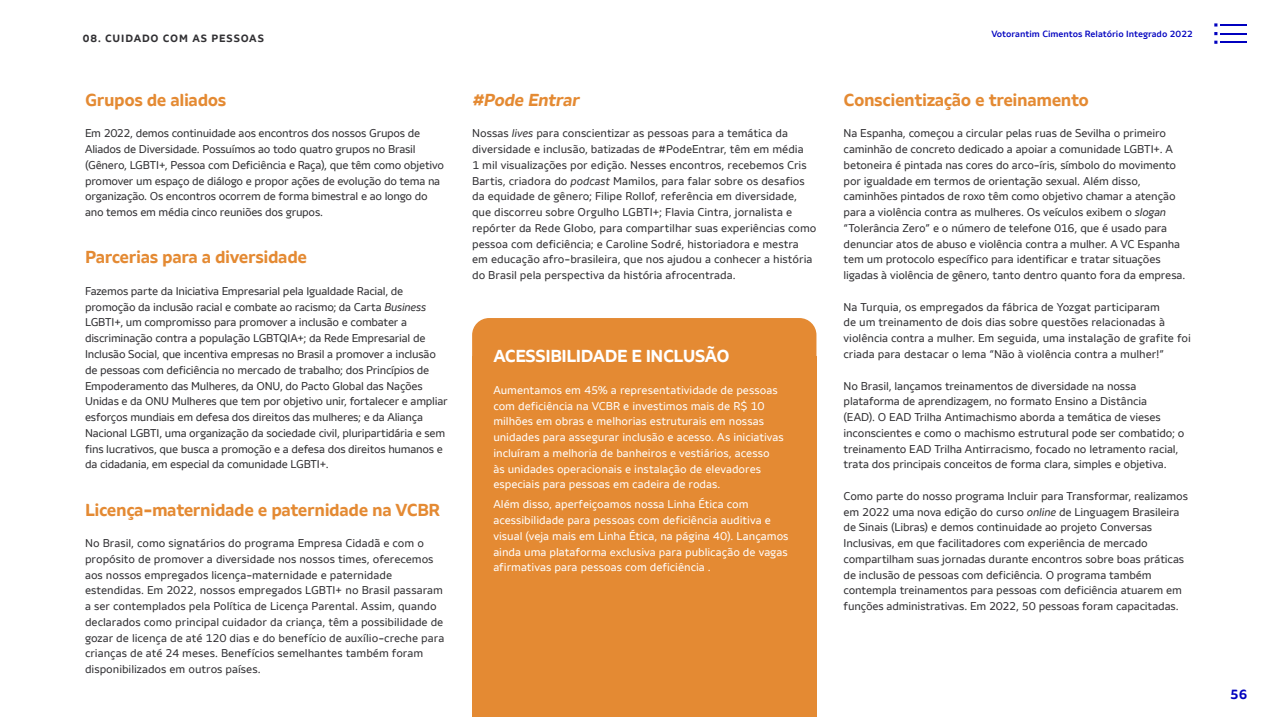
<style>
.page{position:relative;width:1276px;height:717px;background:#fff}
.page>*{position:absolute;margin:0;border:0;box-sizing:border-box;transform-origin:0 0}
.t1{font:700 17.25px "Votorantim Sans";letter-spacing:-.025em;color:#e48a33}
.t2{font:700 17.25px "Votorantim Sans";letter-spacing:-.025em;color:#fff}
.t3{font:italic 700 17.25px "Votorantim Sans";color:#e48a33}
.t4{font:700 13.5px "Votorantim Sans";color:#0000bf}
.t5{font:11.25px/15.8px "Votorantim Sans";letter-spacing:-.01em;color:#313033}
.t6{font:11.25px/15.8px "Votorantim Sans";letter-spacing:-.005em;color:#fff}
.t7{font:700 10.5px "Votorantim Sans";letter-spacing:.08em;color:#313033}
.t8{font:500 9px "Votorantim Sans";color:#0000bf}
.s1{font-style:italic}
</style>
<div class="page">
<div style="left:472px;top:589px;width:344px;height:127px;background:#e48a33"></div>
<div style="left:472px;top:318px;width:344px;height:38px;background:#e48a33"></div>
<div style="left:472px;top:356px;width:344px;height:143px;background:#e48a33"></div>
<div style="left:472px;top:486px;width:344px;height:96px;background:#e48a33"></div>
<div style="left:472px;top:569px;width:344px;height:33px;background:#e48a33"></div>
<svg style="left:1214px;top:23px;width:33px;height:12px"></svg>
<hr style="left:1220px;top:41px;width:27px;height:2px;background:#0000bf">
<p class="t7" style="left:83px;top:32px;width:183px">08. CUIDADO COM AS PESSOAS</p>
<h1 class="t1" style="left:85px;top:89px;width:143px">Grupos de aliados</h1>
<p class="t5" style="left:85px;top:125px;width:360px">Em 2022, demos continuidade aos encontros dos nossos Grupos de Aliados de Diversidade. Possuímos ao todo quatro grupos no Brasil (Gênero, LGBTI+, Pessoa com Deficiência e Raça), que têm como objetivo promover um espaço de diálogo e propor ações de evolução do tema na organização. Os encontros ocorrem de forma bimestral e ao longo do ano temos em média cinco reuniões dos grupos.</p>
<h1 class="t1" style="left:85px;top:247px;width:224px">Parcerias para a diversidade</h1>
<p class="t5" style="left:85px;top:283px;width:364px">Fazemos parte da Iniciativa Empresarial pela Igualdade Racial, de promoção da inclusão racial e combate ao racismo; da Carta <span class="s1">Business </span>LGBTI+, um compromisso para promover a inclusão e combater a discriminação contra a população LGBTQIA+; da Rede Empresarial de Inclusão Social, que incentiva empresas no Brasil a promover a inclusão de pessoas com deficiência no mercado de trabalho; dos Princípios de Empoderamento das Mulheres, da ONU, do Pacto Global das Nações Unidas e da ONU Mulheres que tem por objetivo unir, fortalecer e ampliar esforços mundiais em defesa dos direitos das mulheres; e da Aliança Nacional LGBTI, uma organização da sociedade civil, pluripartidária e sem fins lucrativos, que busca a promoção e a defesa dos direitos humanos e da cidadania, em especial da comunidade LGBTI+.</p>
<h1 class="t1" style="left:85px;top:499px;width:356px">Licença-maternidade e paternidade na VCBR</h1>
<p class="t5" style="left:85px;top:535px;width:361px">No Brasil, como signatários do programa Empresa Cidadã e com o propósito de promover a diversidade nos nossos times, oferecemos aos nossos empregados licença-maternidade e paternidade estendidas. Em 2022, nossos empregados LGBTI+ no Brasil passaram a ser contemplados pela Política de Licença Parental. Assim, quando declarados como principal cuidador da criança, têm a possibilidade de gozar de licença de até 120 dias e do benefício de auxílio-creche para crianças de até 24 meses. Benefícios semelhantes também foram disponibilizados em outros países.</p>
<h1 class="t3" style="left:472px;top:89px;width:112px">#Pode Entrar</h1>
<p class="t5" style="left:472px;top:125px;width:346px">Nossas <span class="s1">lives</span> para conscientizar as pessoas para a temática da diversidade e inclusão, batizadas de #PodeEntrar, têm em média<br>1 mil visualizações por edição. Nesses encontros, recebemos Cris Bartis, criadora do <span class="s1">podcast</span> Mamilos, para falar sobre os desafios da equidade de gênero; Filipe Rollof, referência em diversidade, que discorreu sobre Orgulho LGBTI+; Flavia Cintra, jornalista e repórter da Rede Globo, para compartilhar suas experiências como pessoa com deficiência; e Caroline Sodré, historiadora e mestra em educação afro-brasileira, que nos ajudou a conhecer a história do Brasil pela perspectiva da história afrocentrada.</p>
<h1 class="t2" style="left:493px;top:346px;width:238px">ACESSIBILIDADE E INCLUSÃO</h1>
<p class="t6" style="left:493px;top:382px;width:292px">Aumentamos em 45% a representatividade de pessoas com deficiência na VCBR e investimos mais de R$ 10 milhões em obras e melhorias estruturais em nossas unidades para assegurar inclusão e acesso. As iniciativas incluíram a melhoria de banheiros e vestiários, acesso<br>às unidades operacionais e instalação de elevadores especiais para pessoas em cadeira de rodas.</p>
<p class="t6" style="left:493px;top:496px;width:297px">Além disso, aperfeiçoamos nossa Linha Ética com acessibilidade para pessoas com deficiência auditiva e visual (veja mais em Linha Ética, na página 40). Lançamos ainda uma plataforma exclusiva para publicação de vagas afirmativas para pessoas com deficiência .</p>
<p class="t8" style="left:991px;top:29px;width:203px">Votorantim Cimentos Relatório Integrado 2022</p>
<h1 class="t1" style="left:843px;top:89px;width:247px">Conscientização e treinamento</h1>
<p class="t5" style="left:843px;top:125px;width:343px">Na Espanha, começou a circular pelas ruas de Sevilha o primeiro caminhão de concreto dedicado a apoiar a comunidade LGBTI+. A betoneira é pintada nas cores do arco-íris, símbolo do movimento por igualdade em termos de orientação sexual. Além disso, caminhões pintados de roxo têm como objetivo chamar a atenção para a violência contra as mulheres. Os veículos exibem o <span class="s1">slogan </span>“Tolerância Zero” e o número de telefone 016, que é usado para denunciar atos de abuso e violência contra a mulher. A VC Espanha tem um protocolo específico para identificar e tratar situações ligadas à violência de gênero, tanto dentro quanto fora da empresa.</p>
<p class="t5" style="left:843px;top:299px;width:349px">Na Turquia, os empregados da fábrica de Yozgat participaram<br>de um treinamento de dois dias sobre questões relacionadas à violência contra a mulher. Em seguida, uma instalação de grafite foi criada para destacar o lema “Não à violência contra a mulher!”</p>
<p class="t5" style="left:843px;top:377px;width:342px">No Brasil, lançamos treinamentos de diversidade na nossa plataforma de aprendizagem, no formato Ensino a Distância<br>(EAD). O EAD Trilha Antimachismo aborda a temática de vieses inconscientes e como o machismo estrutural pode ser combatido; o treinamento EAD Trilha Antirracismo, focado no letramento racial, trata dos principais conceitos de forma clara, simples e objetiva.</p>
<p class="t5" style="left:843px;top:488px;width:346px">Como parte do nosso programa Incluir para Transformar, realizamos em 2022 uma nova edição do curso <span class="s1">online</span> de Linguagem Brasileira de Sinais (Libras) e demos continuidade ao projeto Conversas Inclusivas, em que facilitadores com experiência de mercado compartilham suas jornadas durante encontros sobre boas práticas de inclusão de pessoas com deficiência. O programa também contempla treinamentos para pessoas com deficiência atuarem em funções administrativas. Em 2022, 50 pessoas foram capacitadas.</p>
<p class="t4" style="left:1230px;top:685px;width:19px">56</p>
</div>
